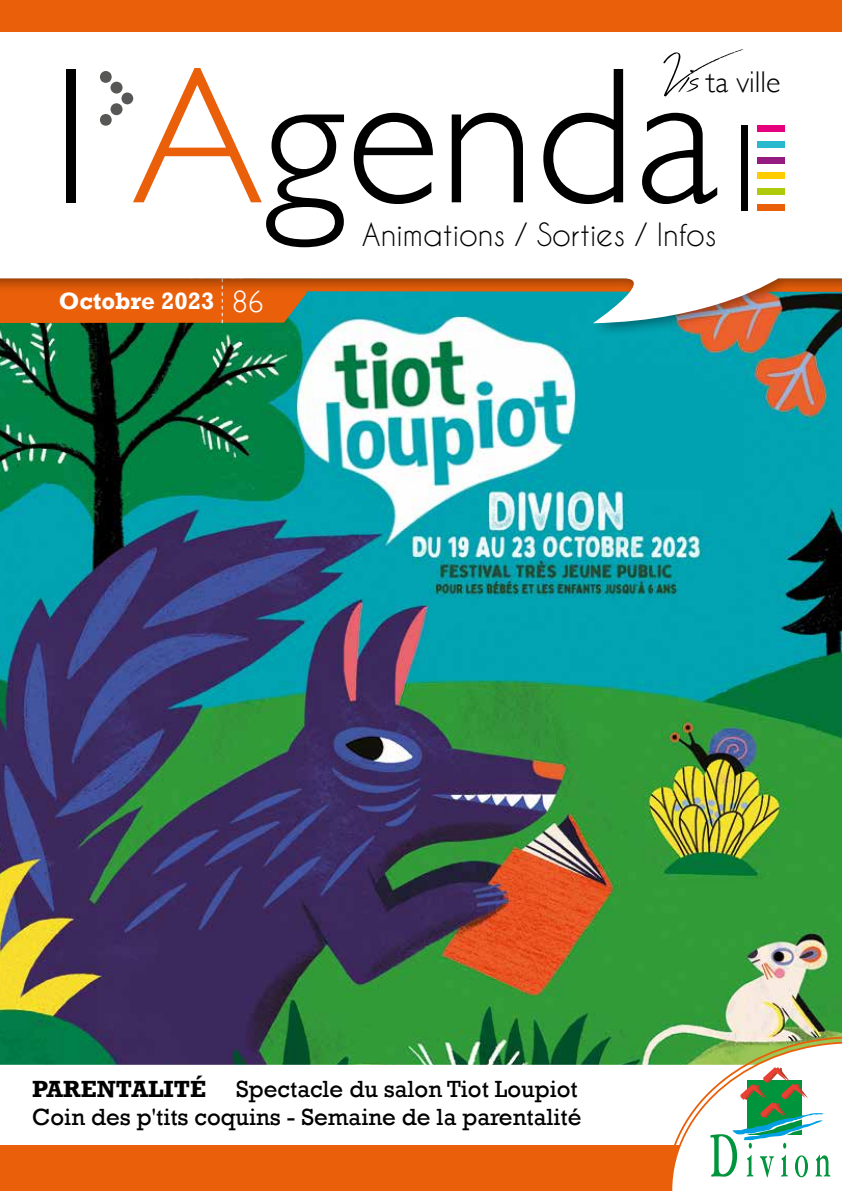
<style>
.page{position:relative;width:842px;height:1191px;background:#fff}
.page>*{position:absolute;margin:0;border:0;box-sizing:border-box;transform-origin:0 0}
.t1{font:300 195.4px "Gill Sans";color:#000}
.t2{font:92.2px "Simple Direction Arrows";color:#575756}
.t3{font:300 31.6px "Gill Sans";color:#fff}
.t4{font:30px "Caviar Dreams";color:#000}
.t5{font:300 30px "Gill Sans";color:#000}
.t6{font:700 24.2px "Rockwell";color:#fff}
.t7{font:24px/28.8px "Rockwell";color:#000;text-align:right}
.t8{font:700 24px "Rockwell";color:#000}
.s1{font-family:"Acrossthe Road";font-weight:400;font-size:52px}
.s2{color:#e95f0a}
</style>
<div class="page">
<img style="left:0;top:338px;width:842px;height:727px">
<div style="left:0;top:22px;width:842px;height:316px;background:#000;opacity:.38"></div>
<svg style="left:0;top:31px;width:842px;height:292px"></svg>
<div style="left:0;top:0;width:842px;height:31px;background:#e95f0a"></div>
<div style="left:741px;top:125px;width:7px;height:85px;background:#000"></div>
<div style="left:757px;top:141px;width:28px;height:7px;background:#29b8ce"></div>
<div style="left:757px;top:157px;width:28px;height:6px;background:#951b81"></div>
<div style="left:757px;top:173px;width:28px;height:6px;background:#fc0"></div>
<div style="left:757px;top:188px;width:28px;height:7px;background:#afca0b"></div>
<div style="left:757px;top:204px;width:28px;height:6px;background:#e95f0a"></div>
<div style="left:757px;top:125px;width:28px;height:7px;background:#e6007d"></div>
<div style="left:0;top:1145px;width:717px;height:46px;background:#e95f0a"></div>
<svg style="left:665px;top:1035px;width:177px;height:156px"></svg>
<p class="t5" style="left:663px;top:59px;width:119px"><span class="s1">Vis</span> ta ville</p>
<h1 class="t1" style="left:53px;top:-16px;width:667px">l <span class="s2">A</span>genda</h1>
<h2 class="t2" style="left:96px;top:52px;width:48px">y</h2>
<p class="t4" style="left:362px;top:217px;width:356px">Animations / Sorties / Infos</p>
<p class="t6" style="left:59px;top:286px;width:157px">Octobre 2023</p>
<h3 class="t3" style="left:232px;top:276px;width:33px">86</h3>
<p class="t8" style="left:32px;top:1074px;width:175px">PARENTALITÉ</p>
<p class="t7" style="left:32px;top:1074px;width:551px">Spectacle du salon Tiot Loupiot<br>Coin des p'tits coquins - Semaine de la parentalité</p>
</div>
